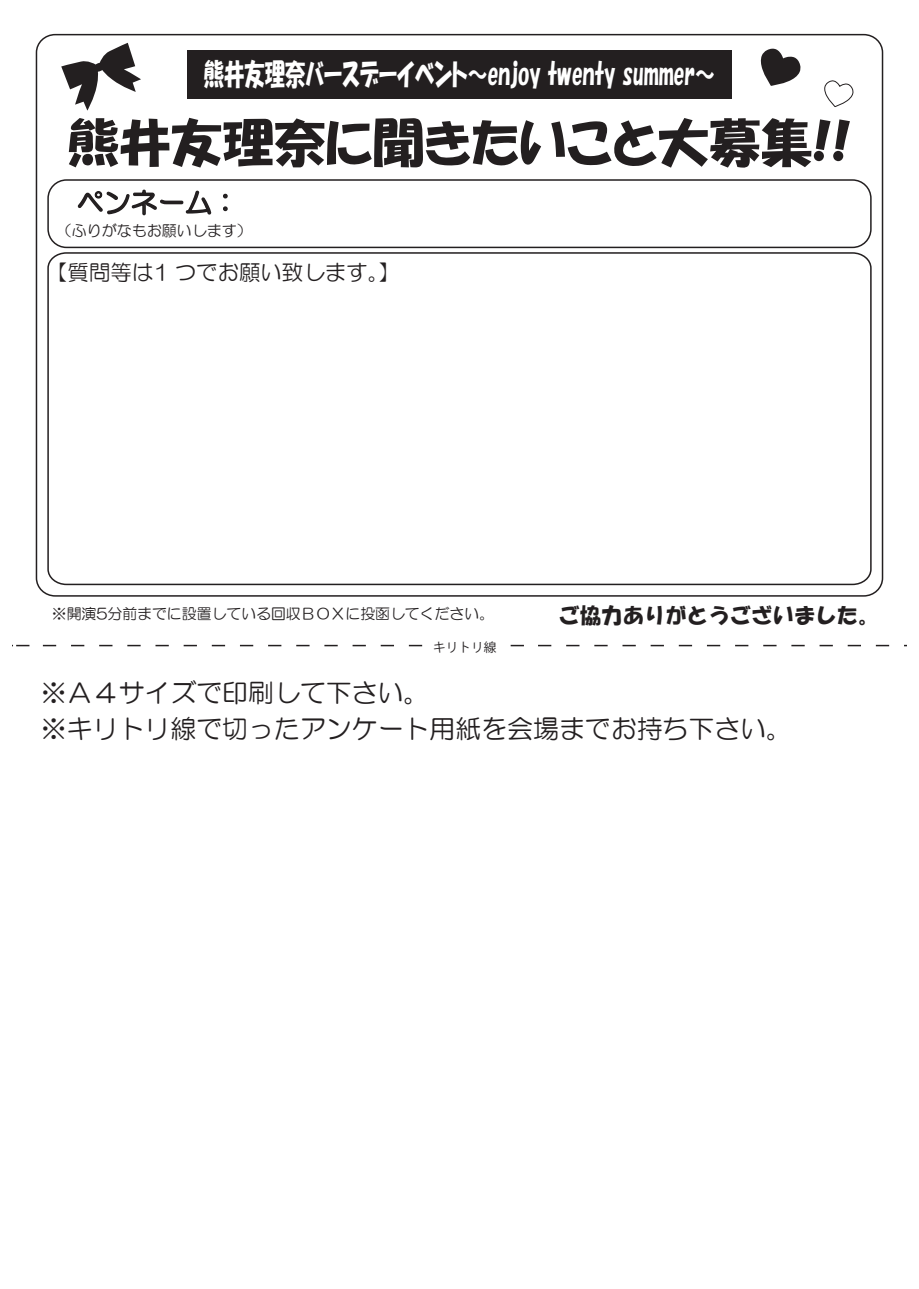
<style>
.page{position:relative;width:919px;height:1289px;background:#fff}
.page>*{position:absolute;margin:0;border:0;box-sizing:border-box;transform-origin:0 0}
.t1{font:51.6px "HGP Soei Kakupoptai";color:#231f20}
.t2{font:30px "HGP Soei Kakupoptai";color:#fff;scale:.68 1}
.t3{font:27px "HG Maru Gothic MPRO";color:#231f20}
.t4{font:25.95px/36px "HG Maru Gothic MPRO";color:#231f20}
.t5{font:21.45px "HG Maru Gothic MPRO";color:#231f20}
.t6{font:21.45px "HGS Soei Kakupoptai";color:#231f20}
.t7{font:15px "HG Maru Gothic MPRO";color:#231f20}
.t8{font:14.85px "HG Maru Gothic MPRO";color:#231f20}
.t9{font:12.6px "Koz Go Pro";color:#231f20}
</style>
<div class="page">
<svg style="left:622px;top:645px;width:13px;height:1px"></svg>
<svg style="left:594px;top:645px;width:13px;height:1px"></svg>
<svg style="left:324px;top:645px;width:14px;height:1px"></svg>
<svg style="left:352px;top:645px;width:14px;height:1px"></svg>
<svg style="left:566px;top:645px;width:13px;height:1px"></svg>
<svg style="left:538px;top:645px;width:13px;height:1px"></svg>
<svg style="left:380px;top:645px;width:14px;height:1px"></svg>
<svg style="left:409px;top:645px;width:13px;height:1px"></svg>
<svg style="left:127px;top:645px;width:14px;height:1px"></svg>
<svg style="left:296px;top:645px;width:13px;height:1px"></svg>
<svg style="left:268px;top:645px;width:13px;height:1px"></svg>
<svg style="left:240px;top:645px;width:13px;height:1px"></svg>
<svg style="left:212px;top:645px;width:13px;height:1px"></svg>
<svg style="left:43px;top:645px;width:13px;height:1px"></svg>
<svg style="left:99px;top:645px;width:13px;height:1px"></svg>
<svg style="left:184px;top:645px;width:13px;height:1px"></svg>
<svg style="left:71px;top:645px;width:13px;height:1px"></svg>
<svg style="left:155px;top:645px;width:14px;height:1px"></svg>
<svg style="left:791px;top:645px;width:13px;height:1px"></svg>
<svg style="left:650px;top:645px;width:14px;height:1px"></svg>
<svg style="left:678px;top:645px;width:14px;height:1px"></svg>
<svg style="left:875px;top:645px;width:14px;height:1px"></svg>
<svg style="left:707px;top:645px;width:13px;height:1px"></svg>
<svg style="left:763px;top:645px;width:13px;height:1px"></svg>
<svg style="left:847px;top:645px;width:13px;height:1px"></svg>
<svg style="left:735px;top:645px;width:13px;height:1px"></svg>
<svg style="left:819px;top:645px;width:13px;height:1px"></svg>
<svg style="left:510px;top:645px;width:14px;height:1px"></svg>
<svg style="left:16px;top:645px;width:13px;height:1px"></svg>
<svg style="left:47px;top:252px;width:825px;height:334px"></svg>
<div style="left:47px;top:179px;width:824px;height:69px;border:2px solid #231f20;border-radius:18px"></div>
<svg style="left:78px;top:189px;width:134px;height:27px"></svg>
<svg style="left:223px;top:193px;width:5px;height:19px"></svg>
<div style="left:187px;top:50px;width:544px;height:48px;background:#231f20"></div>
<svg style="left:61px;top:43px;width:80px;height:68px"></svg>
<svg style="left:760px;top:48px;width:40px;height:38px"></svg>
<svg style="left:824px;top:80px;width:30px;height:27px"></svg>
<p class="t2" style="left:204px;top:59px;width:753px">熊井友理奈バースデーイベント～enjoy twenty summer～</p>
<h1 class="t1" style="left:68px;top:117px;width:785px">熊井友理奈に聞きたいこと大募集!!</h1>
<p class="t3" style="left:77px;top:189px;width:164px">ペンネーム：</p>
<p class="t7" style="left:57px;top:223px;width:196px">（ふりがなもお願いします）</p>
<p class="t5" style="left:46px;top:261px;width:355px">【質問等は1 つでお願い致します。】</p>
<p class="t8" style="left:52px;top:606px;width:444px">※開演5分前までに設置している回収ＢＯＸに投函してください。</p>
<p class="t9" style="left:433px;top:639px;width:65px">キリトリ線</p>
<p class="t6" style="left:558px;top:604px;width:323px">ご協力ありがとうございました。</p>
<p class="t4" style="left:41px;top:674px;width:752px">※Ａ４サイズで印刷して下さい。<br>※キリトリ線で切ったアンケート用紙を会場までお持ち下さい。</p>
</div>
